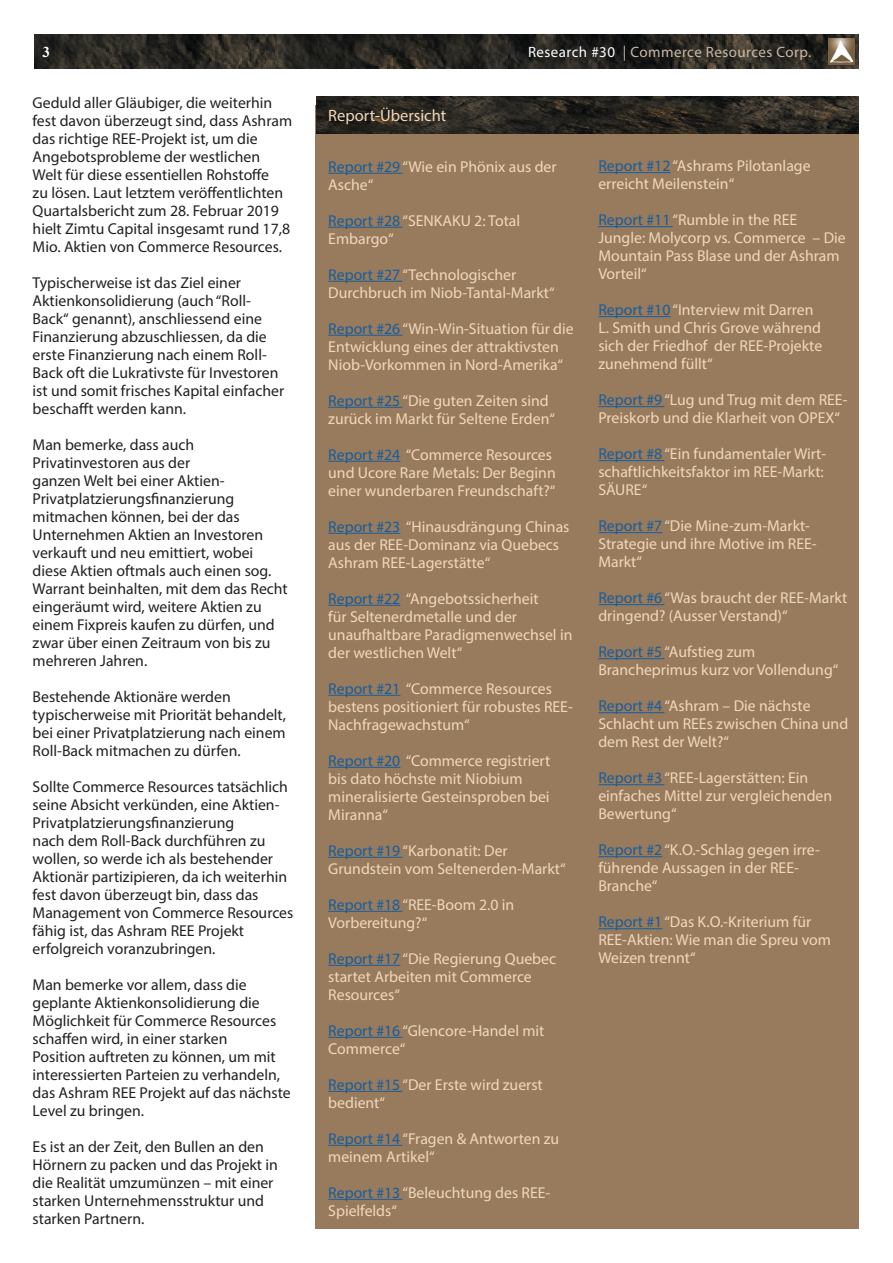
<style>
.page{position:relative;width:893px;height:1263px;background:#fff}
.page>*{position:absolute;margin:0;border:0;box-sizing:border-box;transform-origin:0 0}
.t1{font:16.5px "Myriad Pro";color:#f0d7bc}
.t2{font:15.75px/18px "Myriad Pro";color:#f0d7bc}
.t3{font:15.75px/18px "Myriad Pro";color:#231f20}
.t4{font:15px "Myriad Pro";letter-spacing:.03em;color:#cab8a7}
.t5{font:700 15px "Times New Roman";color:#fff}
.s1{color:#fff}
.s2{color:#175d9e}
</style>
<div class="page">
<div style="left:315px;top:105px;width:544px;height:1124px;background:#987b5c"></div>
<img style="left:316px;top:97px;width:543px;height:37px">
<hr style="left:328px;top:173px;width:74px;height:1px;background:#175d9e">
<hr style="left:328px;top:227px;width:74px;height:1px;background:#175d9e">
<hr style="left:328px;top:281px;width:74px;height:1px;background:#175d9e">
<hr style="left:328px;top:335px;width:74px;height:1px;background:#175d9e">
<hr style="left:328px;top:407px;width:74px;height:1px;background:#175d9e">
<hr style="left:328px;top:461px;width:72px;height:1px;background:#175d9e">
<hr style="left:328px;top:533px;width:72px;height:1px;background:#175d9e">
<hr style="left:328px;top:605px;width:72px;height:1px;background:#175d9e">
<hr style="left:328px;top:695px;width:72px;height:1px;background:#175d9e">
<hr style="left:328px;top:767px;width:72px;height:1px;background:#175d9e">
<hr style="left:328px;top:857px;width:74px;height:1px;background:#175d9e">
<hr style="left:328px;top:911px;width:74px;height:1px;background:#175d9e">
<hr style="left:328px;top:965px;width:72px;height:1px;background:#175d9e">
<hr style="left:328px;top:1037px;width:74px;height:1px;background:#175d9e">
<hr style="left:328px;top:1091px;width:74px;height:1px;background:#175d9e">
<hr style="left:328px;top:1145px;width:74px;height:1px;background:#175d9e">
<hr style="left:328px;top:1199px;width:74px;height:1px;background:#175d9e">
<hr style="left:598px;top:172px;width:72px;height:1px;background:#175d9e">
<hr style="left:598px;top:226px;width:74px;height:1px;background:#175d9e">
<hr style="left:598px;top:316px;width:72px;height:1px;background:#175d9e">
<hr style="left:598px;top:406px;width:66px;height:1px;background:#175d9e">
<hr style="left:598px;top:460px;width:66px;height:1px;background:#175d9e">
<hr style="left:598px;top:532px;width:64px;height:1px;background:#175d9e">
<hr style="left:598px;top:604px;width:66px;height:1px;background:#175d9e">
<hr style="left:598px;top:658px;width:66px;height:1px;background:#175d9e">
<hr style="left:598px;top:712px;width:66px;height:1px;background:#175d9e">
<hr style="left:598px;top:784px;width:66px;height:1px;background:#175d9e">
<hr style="left:598px;top:856px;width:64px;height:1px;background:#175d9e">
<hr style="left:598px;top:928px;width:64px;height:1px;background:#175d9e">
<img style="left:34px;top:34px;width:825px;height:35px">
<div style="left:827px;top:37px;width:29px;height:31px;background:#231f20;opacity:.65"></div>
<img style="left:828px;top:38px;width:26px;height:27px">
<p class="t5" style="left:43px;top:41px;width:9px">3</p>
<p class="t4" style="left:528px;top:43px;width:285px"><span class="s1">Research #30</span> | Commerce Resources Corp.</p>
<p class="t3" style="left:33px;top:93px;width:261px">Geduld aller Gläubiger, die weiterhin fest davon überzeugt sind, dass Ashram das richtige REE-Projekt ist, um die Angebotsprobleme der westlichen Welt für diese essentiellen Rohstoffe<br>zu lösen. Laut letztem veröffentlichten Quartalsbericht zum 28. Februar 2019 hielt Zimtu Capital insgesamt rund 17,8<br>Mio. Aktien von Commerce Resources.</p>
<p class="t3" style="left:33px;top:273px;width:253px">Typischerweise ist das Ziel einer Aktienkonsolidierung (auch “Roll-Back“ genannt), anschliessend eine Finanzierung abzuschliessen, da die erste Finanzierung nach einem Roll-Back oft die Lukrativste für Investoren ist und somit frisches Kapital einfacher beschafft werden kann.</p>
<p class="t3" style="left:33px;top:436px;width:257px">Man bemerke, dass auch<br>Privatinvestoren aus der<br>ganzen Welt bei einer Aktien-<br>Privatplatzierungsfinanzierung mitmachen können, bei der das<br>Unternehmen Aktien an Investoren verkauft und neu emittiert, wobei diese Aktien oftmals auch einen sog.<br>Warrant beinhalten, mit dem das Recht eingeräumt wird, weitere Aktien zu einem Fixpreis kaufen zu dürfen, und zwar über einen Zeitraum von bis zu mehreren Jahren.</p>
<p class="t3" style="left:33px;top:688px;width:255px">Bestehende Aktionäre werden typischerweise mit Priorität behandelt, bei einer Privatplatzierung nach einem Roll-Back mitmachen zu dürfen.</p>
<p class="t3" style="left:33px;top:778px;width:262px">Sollte Commerce Resources tatsächlich seine Absicht verkünden, eine Aktien-Privatplatzierungsfinanzierung<br>nach dem Roll-Back durchführen zu wollen, so werde ich als bestehender Aktionär partizipieren, da ich weiterhin fest davon überzeugt bin, dass das Management von Commerce Resources fähig ist, das Ashram REE Projekt erfolgreich voranzubringen.</p>
<p class="t3" style="left:33px;top:976px;width:260px">Man bemerke vor allem, dass die geplante Aktienkonsolidierung die Möglichkeit für Commerce Resources schaffen wird, in einer starken<br>Position auftreten zu können, um mit interessierten Parteien zu verhandeln, das Ashram REE Projekt auf das nächste Level zu bringen.</p>
<p class="t3" style="left:33px;top:1138px;width:247px">Es ist an der Zeit, den Bullen an den<br>Hörnern zu packen und das Projekt in die Realität umzumünzen – mit einer starken Unternehmensstruktur und starken Partnern.</p>
<p class="t1" style="left:328px;top:105px;width:119px">Report-Übersicht</p>
<p class="t2" style="left:328px;top:157px;width:230px"><span class="s2">Report #29</span> “Wie ein Phönix aus der<br>Asche“</p>
<p class="t2" style="left:328px;top:211px;width:193px"><span class="s2">Report #28</span> “SENKAKU 2: Total<br>Embargo“</p>
<p class="t2" style="left:328px;top:265px;width:228px"><span class="s2">Report #27</span> “Technologischer<br>Durchbruch im Niob-Tantal-Markt“</p>
<p class="t2" style="left:328px;top:319px;width:247px"><span class="s2">Report #26</span> “Win-Win-Situation für die<br>Entwicklung eines der attraktivsten<br>Niob-Vorkommen in Nord-Amerika“</p>
<p class="t2" style="left:328px;top:391px;width:228px"><span class="s2">Report #25</span> “Die guten Zeiten sind zurück im Markt für Seltene Erden“</p>
<p class="t2" style="left:328px;top:445px;width:229px"><span class="s2">Report #24</span> “Commerce Resources und Ucore Rare Metals: Der Beginn einer wunderbaren Freundschaft?“</p>
<p class="t2" style="left:328px;top:517px;width:243px"><span class="s2">Report #23</span> “Hinausdrängung Chinas aus der REE-Dominanz via Quebecs<br>Ashram REE-Lagerstätte“</p>
<p class="t2" style="left:328px;top:589px;width:246px"><span class="s2">Report #22</span> “Angebotssicherheit<br>für Seltenerdmetalle und der unaufhaltbare Paradigmenwechsel in der westlichen Welt“</p>
<p class="t2" style="left:328px;top:679px;width:246px"><span class="s2">Report #21</span> “Commerce Resources bestens positioniert für robustes REE-<br>Nachfragewachstum“</p>
<p class="t2" style="left:328px;top:751px;width:224px"><span class="s2">Report #20</span> “Commerce registriert bis dato höchste mit Niobium mineralisierte Gesteinsproben bei<br>Miranna“</p>
<p class="t2" style="left:328px;top:841px;width:239px"><span class="s2">Report #19</span> “Karbonatit: Der<br>Grundstein vom Seltenerden-Markt“</p>
<p class="t2" style="left:328px;top:895px;width:188px"><span class="s2">Report #18</span> “REE-Boom 2.0 in<br>Vorbereitung?“</p>
<p class="t2" style="left:328px;top:949px;width:229px"><span class="s2">Report #17</span> “Die Regierung Quebec startet Arbeiten mit Commerce<br>Resources“</p>
<p class="t2" style="left:328px;top:1021px;width:218px"><span class="s2">Report #16</span> “Glencore-Handel mit<br>Commerce“</p>
<p class="t2" style="left:328px;top:1075px;width:216px"><span class="s2">Report #15</span> “Der Erste wird zuerst bedient“</p>
<p class="t2" style="left:328px;top:1129px;width:233px"><span class="s2">Report #14</span> “Fragen &amp; Antworten zu meinem Artikel“</p>
<p class="t2" style="left:328px;top:1183px;width:224px"><span class="s2">Report #13</span> “Beleuchtung des REE-<br>Spielfelds“</p>
<p class="t2" style="left:598px;top:157px;width:214px"><span class="s2">Report #12</span> “Ashrams Pilotanlage erreicht Meilenstein“</p>
<p class="t2" style="left:598px;top:211px;width:249px"><span class="s2">Report #11</span> “Rumble in the REE<br>Jungle: Molycorp vs. Commerce – Die<br>Mountain Pass Blase und der Ashram<br>Vorteil“</p>
<p class="t2" style="left:598px;top:301px;width:225px"><span class="s2">Report #10</span> “Interview mit Darren<br>L. Smith und Chris Grove während sich der Friedhof der REE-Projekte zunehmend füllt“</p>
<p class="t2" style="left:598px;top:391px;width:251px"><span class="s2">Report #9</span> “Lug und Trug mit dem REE-<br>Preiskorb und die Klarheit von OPEX“</p>
<p class="t2" style="left:598px;top:445px;width:229px"><span class="s2">Report #8</span> “Ein fundamentaler Wirt&shy;schaftlichkeitsfaktor im REE-Markt:<br>SÄURE“</p>
<p class="t2" style="left:598px;top:517px;width:220px"><span class="s2">Report #7</span> “Die Mine-zum-Markt-<br>Strategie und ihre Motive im REE-<br>Markt“</p>
<p class="t2" style="left:598px;top:589px;width:250px"><span class="s2">Report #6</span> “Was braucht der REE-Markt dringend? (Ausser Verstand)“</p>
<p class="t2" style="left:598px;top:643px;width:242px"><span class="s2">Report #5</span> “Aufstieg zum<br>Brancheprimus kurz vor Vollendung“</p>
<p class="t2" style="left:598px;top:697px;width:251px"><span class="s2">Report #4</span> “Ashram – Die nächste<br>Schlacht um REEs zwischen China und dem Rest der Welt?“</p>
<p class="t2" style="left:598px;top:769px;width:235px"><span class="s2">Report #3</span> “REE-Lagerstätten: Ein einfaches Mittel zur vergleichenden<br>Bewertung“</p>
<p class="t2" style="left:598px;top:841px;width:223px"><span class="s2">Report #2</span> “K.O.-Schlag gegen irre&shy;führende Aussagen in der REE-<br>Branche“</p>
<p class="t2" style="left:598px;top:913px;width:234px"><span class="s2">Report #1</span> “Das K.O.-Kriterium für<br>REE-Aktien: Wie man die Spreu vom<br>Weizen trennt“</p>
</div>
